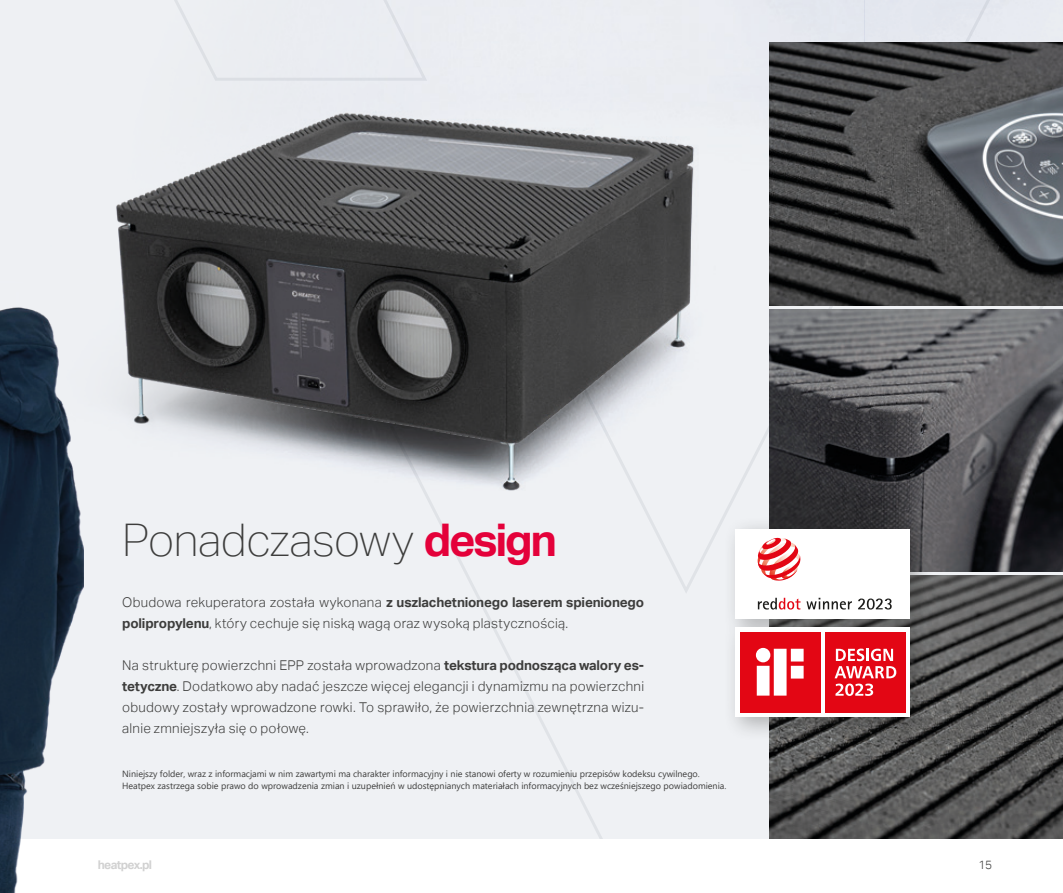
<style>
.page{position:relative;width:1063px;height:893px;background:#fff}
.page>*{position:absolute;margin:0;border:0;box-sizing:border-box;transform-origin:0 0}
.t1{font:100 45px "Aktiv Grotesk";letter-spacing:-.01em;color:#3d3d3c}
.t2{font:300 13.5px/21px "Aktiv Grotesk";letter-spacing:.02em;color:#3d3d3c}
.t3{font:700 12px "Aktiv Grotesk";letter-spacing:-.05em;color:#d1d1d1}
.t4{font:300 12px "Aktiv Grotesk";color:#3d3d3c}
.t5{font:9px/12px "Segoe UI";color:#3d3d3c}
.s1{font-weight:700;color:#e4013a}
.s2{font-weight:700}
</style>
<div class="page">
<div style="left:118px;top:602px;width:651px;height:236px;background:#eff1f4"></div>
<img style="left:864px;top:43px;width:199px;height:262px">
<img style="left:864px;top:309px;width:199px;height:263px">
<img style="left:769px;top:576px;width:294px;height:262px">
<img style="left:0;top:0;width:864px;height:602px">
<img style="left:0;top:83px;width:83px;height:810px">
<div style="left:723px;top:516px;width:212px;height:226px;background:#1d1d1b;opacity:.3"></div>
<div style="left:735px;top:627px;width:175px;height:90px;background:#fff"></div>
<div style="left:740px;top:632px;width:81px;height:81px;background:#e30614"></div>
<svg style="left:756px;top:648px;width:48px;height:48px"></svg>
<div style="left:825px;top:632px;width:81px;height:81px;background:#e30614"></div>
<svg style="left:835px;top:649px;width:61px;height:29px"></svg>
<svg style="left:836px;top:684px;width:37px;height:12px"></svg>
<div style="left:735px;top:529px;width:175px;height:89px;background:#fff"></div>
<svg style="left:807px;top:598px;width:85px;height:12px"></svg>
<svg style="left:758px;top:598px;width:43px;height:12px"></svg>
<svg style="left:758px;top:538px;width:42px;height:43px"></svg>
<p class="t1" style="left:122px;top:514px;width:437px">Ponadczasowy <span class="s1">design</span></p>
<p class="t2" style="left:122px;top:592px;width:523px">Obudowa rekuperatora została wykonana <span class="s2">z uszlachetnionego laserem spienionego polipropylenu</span>, który cechuje się niską wagą oraz wysoką plastycznością.</p>
<p class="t2" style="left:122px;top:655px;width:523px;text-align:justify">Na strukturę powierzchni EPP została wprowadzona <span class="s2">tekstura podnosząca walory es&shy;tetyczne</span>. Dodatkowo aby nadać jeszcze więcej elegancji i dynamizmu na powierzchni obudowy zostały wprowadzone rowki. To sprawiło, że powierzchnia zewnętrzna wizu&shy;alnie zmniejszyła się o połowę.</p>
<p class="t5" style="left:122px;top:767px;width:606px">Niniejszy folder, wraz z informacjami w nim zawartymi ma charakter informacyjny i nie stanowi oferty w rozumieniu przepisów kodeksu cywilnego.<br>Heatpex zastrzega sobie prawo do wprowadzenia zmian i uzupełnień w udostępnianych materiałach informacyjnych bez wcześniejszego powiadomienia.</p>
<p class="t3" style="left:98px;top:858px;width:56px">heatpex.pl</p>
<p class="t4" style="left:979px;top:858px;width:15px">15</p>
</div>
